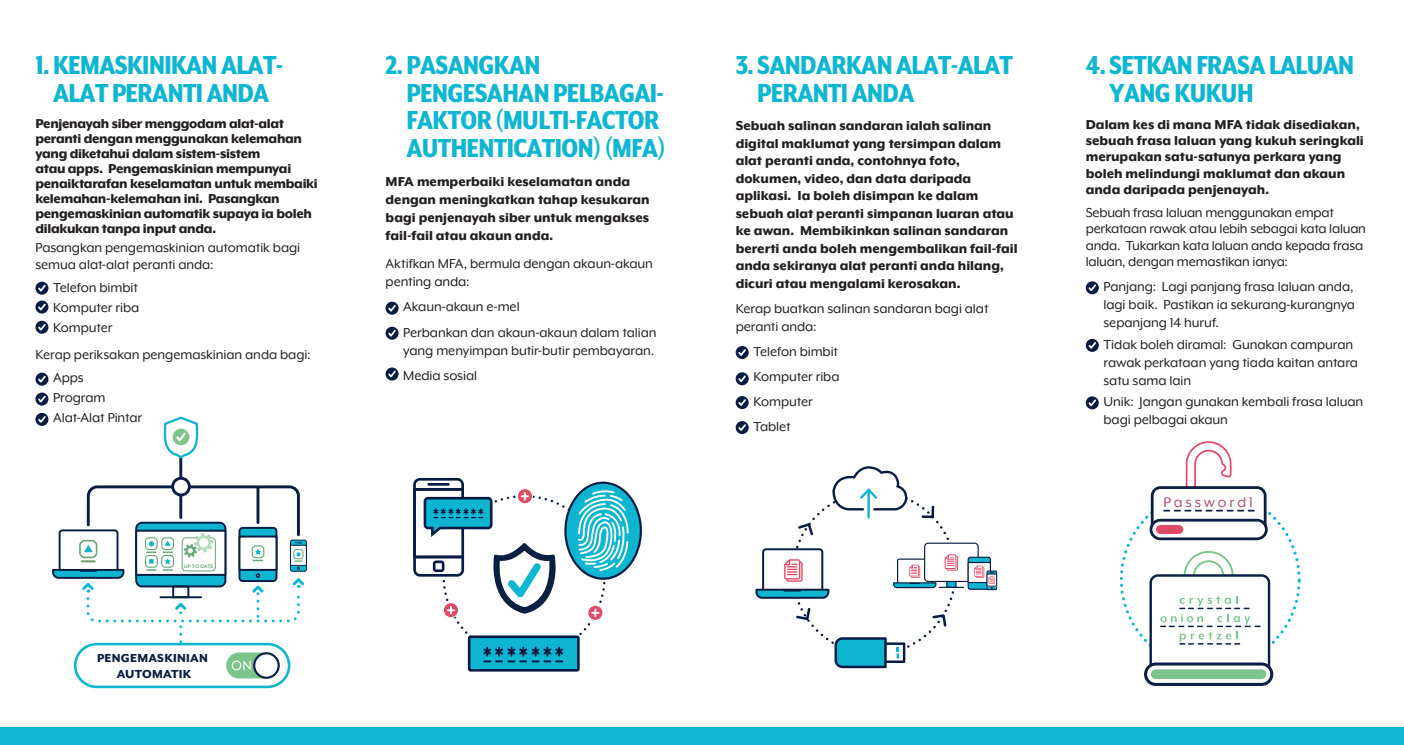
<style>
.page{position:relative;width:1404px;height:745px;background:#fff}
.page>*{position:absolute;margin:0;border:0;box-sizing:border-box;transform-origin:0 0}
.t1{font:800 30px/27.5px "Mr Eaves XL Mod Nar OT";letter-spacing:-.02em;color:#0fb6d1}
.t2{font:16.25px "Mr Eaves XL Mod OT";letter-spacing:.175em;color:#ad5271}
.t3{font:15px/18px "Mr Eaves XL Mod OT";letter-spacing:-.005em;color:#231f20}
.t4{font:800 15px/17.5px "Mr Eaves XL Mod OT";color:#231f20}
.t5{font:800 15px/15px "Mr Eaves XL Mod OT";letter-spacing:-.02em;color:#231f20}
.t6{font:800 13.38px/16px "Mr Eaves XL Mod OT";letter-spacing:.02em;color:#0a1f42;text-align:center}
.t7{font:700 5.75px "Mr Eaves XL Mod OT";letter-spacing:-.015em;color:#69a575}
</style>
<div class="page">
<div style="left:0;top:726px;width:1403px;height:18px;background:#0fb6d1"></div>
<hr style="left:179px;top:457px;width:3px;height:24px;background:#071b43">
<svg style="left:163px;top:416px;width:36px;height:45px"></svg>
<div style="left:74px;top:642px;width:216px;height:45px;border:3px solid #0fb4d0;border-radius:21px"></div>
<div style="left:228px;top:654px;width:49px;height:22px;background:#7dc48c;border-radius:11px"></div>
<div style="left:226px;top:652px;width:53px;height:26px;border:4px solid #7dc48c;border-radius:11px"></div>
<div style="left:254px;top:653px;width:24px;height:24px;background:#fff;border-radius:50%"></div>
<div style="left:253px;top:651px;width:27px;height:27px;border:2px solid #0c2042;border-radius:50%"></div>
<svg style="left:232px;top:660px;width:19px;height:10px"></svg>
<svg style="left:173px;top:478px;width:16px;height:16px"></svg>
<div style="left:171px;top:476px;width:20px;height:20px;border:3px solid #071b43;border-radius:50%"></div>
<svg style="left:52px;top:483px;width:255px;height:160px"></svg>
<svg style="left:565px;top:482px;width:75px;height:96px"></svg>
<div style="left:564px;top:481px;width:78px;height:98px;border:2px solid #071b43;border-radius:50%"></div>
<svg style="left:577px;top:488px;width:52px;height:82px"></svg>
<svg style="left:588px;top:605px;width:15px;height:15px"></svg>
<div style="left:469px;top:636px;width:109px;height:33px;background:#0db5d1"></div>
<div style="left:468px;top:635px;width:111px;height:36px;border:3px solid #071b43"></div>
<svg style="left:483px;top:646px;width:80px;height:16px"></svg>
<svg style="left:413px;top:477px;width:146px;height:142px"></svg>
<div style="left:923px;top:542px;width:55px;height:39px;border:1px solid #0a1f42;border-radius:4px"></div>
<div style="left:968px;top:557px;width:22px;height:32px;background:#0db5d1;border-radius:2px"></div>
<div style="left:967px;top:556px;width:23px;height:33px;border:1px solid #0a1f42;border-radius:2px"></div>
<svg style="left:969px;top:563px;width:19px;height:17px"></svg>
<div style="left:967px;top:561px;width:23px;height:21px;border:1px solid #0a1f42"></div>
<div style="left:986px;top:570px;width:10px;height:19px;border:1px solid #0a1f42"></div>
<svg style="left:755px;top:466px;width:208px;height:201px"></svg>
<svg style="left:974px;top:565px;width:20px;height:23px"></svg>
<svg style="left:1145px;top:663px;width:126px;height:21px"></svg>
<div style="left:1143px;top:662px;width:130px;height:23px;border:3px solid #0a1f42;border-radius:10px"></div>
<div style="left:1155px;top:669px;width:106px;height:9px;background:#7dc48c"></div>
<svg style="left:1119px;top:441px;width:182px;height:229px"></svg>
<svg style="left:35px;top:392px;width:13px;height:13px"></svg>
<svg style="left:37px;top:394px;width:10px;height:10px"></svg>
<svg style="left:385px;top:326px;width:13px;height:13px"></svg>
<svg style="left:386px;top:328px;width:11px;height:10px"></svg>
<svg style="left:35px;top:412px;width:13px;height:13px"></svg>
<svg style="left:37px;top:414px;width:10px;height:10px"></svg>
<svg style="left:385px;top:367px;width:13px;height:13px"></svg>
<svg style="left:386px;top:369px;width:11px;height:10px"></svg>
<svg style="left:35px;top:372px;width:13px;height:13px"></svg>
<svg style="left:37px;top:374px;width:10px;height:10px"></svg>
<svg style="left:385px;top:301px;width:13px;height:13px"></svg>
<svg style="left:386px;top:303px;width:11px;height:10px"></svg>
<svg style="left:35px;top:300px;width:13px;height:13px"></svg>
<svg style="left:37px;top:302px;width:10px;height:10px"></svg>
<svg style="left:35px;top:320px;width:13px;height:13px"></svg>
<svg style="left:37px;top:322px;width:10px;height:10px"></svg>
<svg style="left:35px;top:281px;width:13px;height:13px"></svg>
<svg style="left:37px;top:283px;width:10px;height:10px"></svg>
<svg style="left:735px;top:372px;width:13px;height:13px"></svg>
<svg style="left:736px;top:373px;width:11px;height:11px"></svg>
<svg style="left:735px;top:396px;width:13px;height:13px"></svg>
<svg style="left:736px;top:397px;width:11px;height:10px"></svg>
<svg style="left:735px;top:346px;width:13px;height:13px"></svg>
<svg style="left:736px;top:347px;width:11px;height:10px"></svg>
<svg style="left:1085px;top:338px;width:13px;height:13px"></svg>
<svg style="left:1086px;top:340px;width:11px;height:10px"></svg>
<svg style="left:1085px;top:396px;width:13px;height:13px"></svg>
<svg style="left:1086px;top:397px;width:11px;height:11px"></svg>
<svg style="left:1085px;top:281px;width:13px;height:13px"></svg>
<svg style="left:1086px;top:282px;width:11px;height:11px"></svg>
<svg style="left:735px;top:421px;width:13px;height:13px"></svg>
<svg style="left:736px;top:422px;width:11px;height:10px"></svg>
<p class="t1" style="left:35px;top:51px;width:249px;text-align:center">1. KEMASKINIKAN ALAT-<br>ALAT PERANTI ANDA</p>
<p class="t5" style="left:35px;top:115px;width:284px">Penjenayah siber menggodam alat-alat peranti dengan menggunakan kelemahan yang diketahui dalam sistem-sistem<br>atau apps. Pengemaskinian mempunyai penaiktarafan keselamatan untuk membaiki kelemahan-kelemahan ini. Pasangkan pengemaskinian automatik supaya ia boleh dilakukan tanpa input anda.</p>
<p class="t3" style="left:35px;top:240px;width:266px;line-height:16.2px">Pasangkan pengemaskinian automatik bagi semua alat-alat peranti anda:</p>
<p class="t3" style="left:53px;top:278px;width:86px">Telefon bimbit</p>
<p class="t3" style="left:53px;top:298px;width:88px">Komputer riba</p>
<p class="t3" style="left:53px;top:318px;width:61px">Komputer</p>
<p class="t3" style="left:35px;top:345px;width:277px">Kerap periksakan pengemaskinian anda bagi:</p>
<p class="t3" style="left:53px;top:368px;width:32px">Apps</p>
<p class="t3" style="left:53px;top:388px;width:54px">Program</p>
<p class="t3" style="left:53px;top:408px;width:90px">Alat-Alat Pintar</p>
<p class="t7" style="left:184px;top:563px;width:31px">UP TO DATE</p>
<p class="t6" style="left:97px;top:649px;width:112px">PENGEMASKINIAN<br>AUTOMATIK</p>
<p class="t1" style="left:406px;top:51px;width:260px;text-indent:-21px">2. PASANGKAN<br>PENGESAHAN PELBAGAI-<br>FAKTOR (MULTI-FACTOR<br>AUTHENTICATION) (MFA)</p>
<p class="t4" style="left:385px;top:172px;width:266px;line-height:18px">MFA memperbaiki keselamatan anda dengan meningkatkan tahap kesukaran bagi penjenayah siber untuk mengakses fail-fail atau akaun anda.</p>
<p class="t3" style="left:385px;top:254px;width:269px">Aktifkan MFA, bermula dengan akaun-akaun penting anda:</p>
<p class="t3" style="left:403px;top:298px;width:118px">Akaun-akaun e-mel</p>
<p class="t3" style="left:403px;top:323px;width:255px">Perbankan dan akaun-akaun dalam talian yang menyimpan butir-butir pembayaran.</p>
<p class="t3" style="left:403px;top:366px;width:75px">Media sosial</p>
<p class="t1" style="left:757px;top:51px;width:257px;text-indent:-21px">3. SANDARKAN ALAT-ALAT<br>PERANTI ANDA</p>
<p class="t4" style="left:735px;top:117px;width:283px">Sebuah salinan sandaran ialah salinan digital maklumat yang tersimpan dalam alat peranti anda, contohnya foto, dokumen, video, dan data daripada aplikasi. Ia boleh disimpan ke dalam sebuah alat peranti simpanan luaran atau ke awan. Membikinkan salinan sandaran bererti anda boleh mengembalikan fail-fail anda sekiranya alat peranti anda hilang, dicuri atau mengalami kerosakan.</p>
<p class="t3" style="left:735px;top:299px;width:254px">Kerap buatkan salinan sandaran bagi alat peranti anda:</p>
<p class="t3" style="left:753px;top:342px;width:86px">Telefon bimbit</p>
<p class="t3" style="left:753px;top:367px;width:88px">Komputer riba</p>
<p class="t3" style="left:753px;top:392px;width:61px">Komputer</p>
<p class="t3" style="left:753px;top:417px;width:39px">Tablet</p>
<p class="t1" style="left:1109px;top:51px;width:246px;text-indent:-24px">4. SETKAN FRASA LALUAN<br>YANG KUKUH</p>
<p class="t4" style="left:1085px;top:116px;width:279px;line-height:16.2px">Dalam kes di mana MFA tidak disediakan, sebuah frasa laluan yang kukuh seringkali merupakan satu-satunya perkara yang boleh melindungi maklumat dan akaun anda daripada penjenayah.</p>
<p class="t3" style="left:1085px;top:204px;width:282px;line-height:16.2px">Sebuah frasa laluan menggunakan empat perkataan rawak atau lebih sebagai kata laluan anda. Tukarkan kata laluan anda kepada frasa laluan, dengan memastikan ianya:</p>
<p class="t3" style="left:1103px;top:277px;width:253px;text-align:justify">Panjang: Lagi panjang frasa laluan anda, lagi baik. Pastikan ia sekurang-kurangnya sepanjang 14 huruf.</p>
<p class="t3" style="left:1103px;top:335px;width:256px">Tidak boleh diramal: Gunakan campuran rawak perkataan yang tiada kaitan antara satu sama lain</p>
<p class="t3" style="left:1103px;top:392px;width:261px">Unik: Jangan gunakan kembali frasa laluan bagi pelbagai akaun</p>
<p class="t2" style="left:1163px;top:493px;width:91px">Password1</p>
</div>
